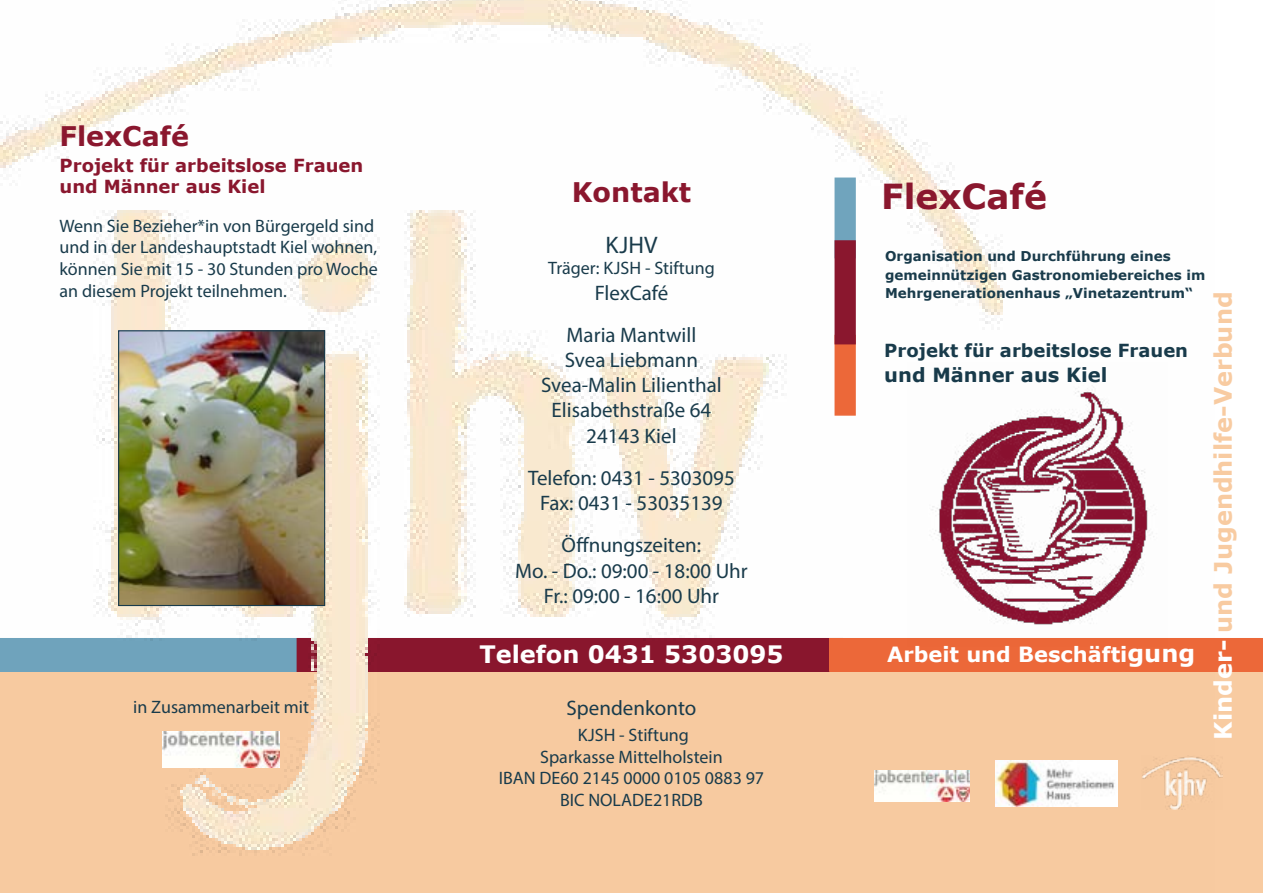
<style>
.page{position:relative;width:1263px;height:893px;background:#fff}
.page>*{position:absolute;margin:0;border:0;box-sizing:border-box;transform-origin:0 0}
.t1{font:700 34.5px "Verdana";color:#8a172e}
.t2{font:700 27px "Verdana";color:#8a172e}
.t3{font:700 24px "Verdana";color:#f8cba1}
.t4{font:700 24px "Verdana";color:#fff}
.t5{font:24px "Myriad Pro";color:#193b4b}
.t6{font:21px/25.2px "Myriad Pro";color:#193b4b;text-align:center}
.t7{font:700 21px "Verdana";color:#fff}
.t8{font:700 19.5px "Verdana";color:#193b4b}
.t9{font:18px/21.6px "Myriad Pro";color:#193b4b}
.t10{font:700 18px/21.6px "Verdana";color:#8a172e}
.t11{font:700 18px "Verdana";color:#193b4b}
.t12{font:700 13.5px/18.3px "Verdana";color:#193b4b}
.s1{font-size:24px}
.s2{color:#fff}
</style>
<div class="page">
<div style="left:1214px;top:672px;width:49px;height:221px;background:#f8cba1"></div>
<img style="left:0;top:0;width:1214px;height:893px">
<div style="left:829px;top:638px;width:434px;height:34px;background:#ec6839"></div>
<img style="left:996px;top:761px;width:122px;height:46px">
<img style="left:1141px;top:755px;width:81px;height:54px">
<div style="left:834px;top:335px;width:22px;height:81px;background:#ec6839;border:2px solid #ec6839"></div>
<div style="left:834px;top:178px;width:22px;height:80px;background:#70a4bd;border:2px solid #70a4bd"></div>
<div style="left:834px;top:240px;width:22px;height:104px;background:#8a172e;border:2px solid #8a172e"></div>
<img style="left:908px;top:363px;width:259px;height:283px">
<img style="left:163px;top:731px;width:117px;height:36px">
<img style="left:120px;top:332px;width:203px;height:272px">
<div style="left:118px;top:330px;width:207px;height:276px;border:1px solid #193b4b"></div>
<img style="left:875px;top:770px;width:94px;height:31px">
<h2 class="t2" style="left:60px;top:117px;width:131px">FlexCafé</h2>
<p class="t10" style="left:60px;top:154px;width:305px">Projekt für arbeitslose Frauen und Männer aus Kiel</p>
<p class="t9" style="left:60px;top:215px;width:320px">Wenn Sie Bezieher*in von Bürgergeld sind und in der Landeshauptstadt Kiel wohnen, können Sie mit 15 - 30 Stunden pro Woche an diesem Projekt teilnehmen.</p>
<h2 class="t2" style="left:572px;top:173px;width:121px">Kontakt</h2>
<h3 class="t5" style="left:605px;top:230px;width:53px">KJHV</h3>
<p class="t9" style="left:548px;top:257px;width:168px">Träger: KJSH - Stiftung</p>
<p class="t6" style="left:567px;top:271px;width:131px;line-height:42.2px">FlexCafé<br>Maria Mantwill</p>
<p class="t6" style="left:541px;top:347px;width:182px">Svea Liebmann<br>Svea-Malin Lilienthal<br>Elisabethstraße 64<br>24143 Kiel</p>
<p class="t6" style="left:528px;top:465px;width:208px">Telefon: 0431 - 5303095<br>Fax: 0431 - 53035139</p>
<p class="t6" style="left:515px;top:532px;width:234px">Öffnungszeiten:<br>Mo. - Do.: 09:00 - 18:00 Uhr<br>Fr.: 09:00 - 16:00 Uhr</p>
<h1 class="t1" style="left:881px;top:172px;width:167px">FlexCafé</h1>
<p class="t12" style="left:885px;top:247px;width:322px">Organisation und Durchführung eines gemeinnützigen Gastronomiebereiches im<br>Mehrgenerationenhaus „Vinetazentrum“</p>
<p class="t11" style="left:884px;top:337px;width:305px">Projekt für arbeitslose Frauen</p>
<p class="t8" style="left:884px;top:361px;width:225px">und Männer aus Kiel</p>
<h3 class="t4" style="left:479px;top:637px;width:306px">Telefon 0431 5303095</h3>
<p class="t7" style="left:887px;top:640px;width:310px">Arbeit und Beschäfti<span class="s1">gung</span></p>
<p class="t9" style="left:133px;top:696px;width:177px">in Zusammenarbeit mit</p>
<p class="t6" style="left:567px;top:695px;width:131px">Spendenkonto</p>
<p class="t9" style="left:499px;top:724px;width:267px;text-align:center">KJSH - Stiftung<br>Sparkasse Mittelholstein<br>IBAN DE60 2145 0000 0105 0883 97<br>BIC NOLADE21RDB</p>
<h3 class="t3" style="left:1206px;top:740px;width:450px;rotate:-90deg"><span class="s2">Kinder-</span> und Jugendhilfe-Verbund</h3>
</div>
